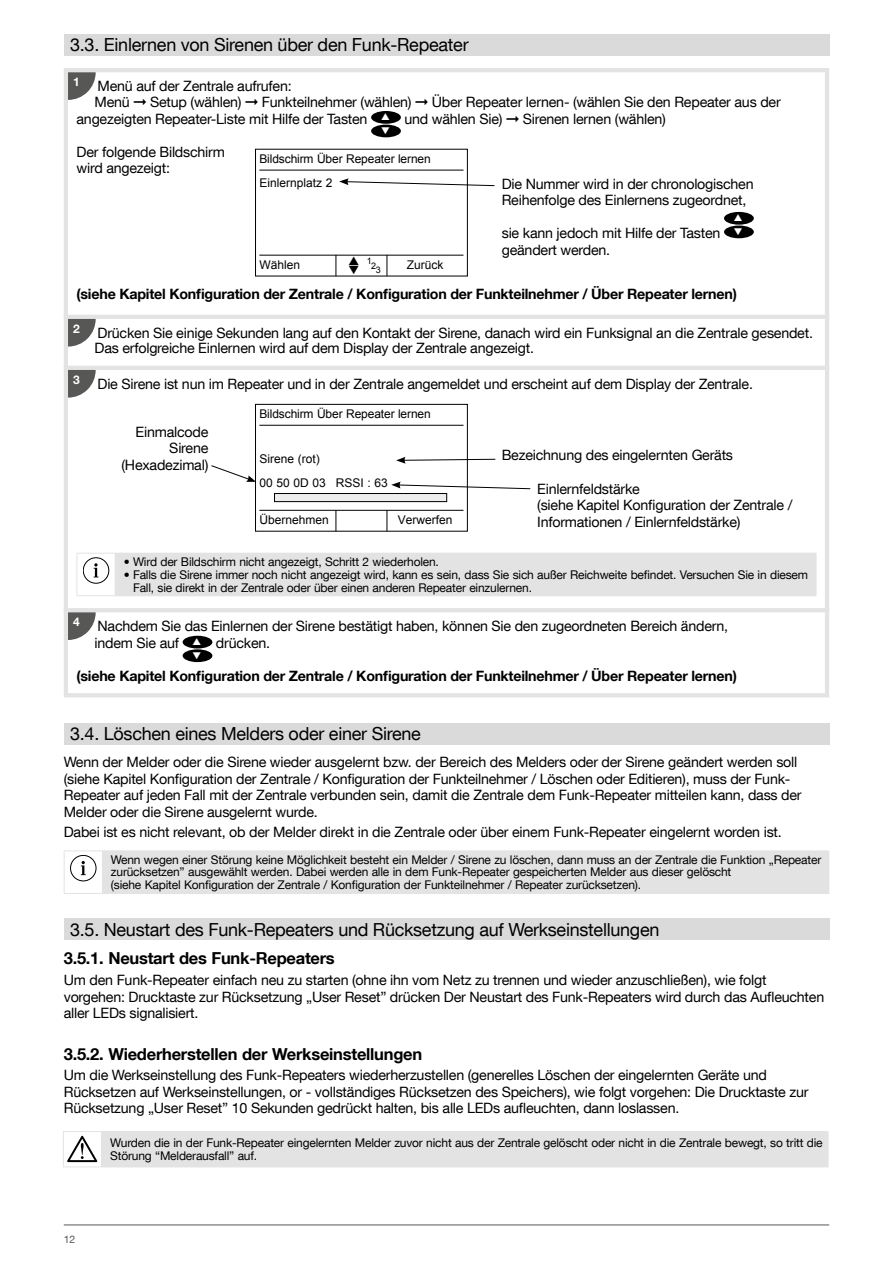
<style>
.page{position:relative;width:893px;height:1263px;background:#fff}
.page>*{position:absolute;margin:0;border:0;box-sizing:border-box;transform-origin:0 0}
.t1{font:18px "Helvetica Neue LT Com";letter-spacing:-.015em;color:#000}
.t2{font:700 16.5px "Helvetica Neue LT Com";letter-spacing:-.015em;color:#000}
.t3{font:14.25px/16.5px "Helvetica Neue LT Com";letter-spacing:-.015em;color:#000}
.t4{font:700 14.25px "Helvetica Neue LT Com";letter-spacing:-.015em;color:#000}
.t5{font:12px/12.8px "Helvetica Neue LT Com";letter-spacing:-.015em;color:#000}
.t6{font:12px/23.7px "Arial";color:#000}
.t7{font:700 12px "Helvetica Neue LTW1 G";color:#fff}
.t8{font:10.5px "Helvetica Neue LT Com";color:#575756}
.t9{font:9px "Arial";color:#000}
</style>
<div class="page">
<hr style="left:64px;top:1225px;width:765px;height:1px;background:#575756">
<div style="left:64px;top:34px;width:765px;height:21px;background:#dadada"></div>
<div style="left:64px;top:723px;width:765px;height:21px;background:#dadada"></div>
<div style="left:64px;top:68px;width:765px;height:629px;border:4px solid #e3e3e3"></div>
<div style="left:371px;top:111px;width:30px;height:13px;background:#000;border-radius:50%"></div>
<div style="left:371px;top:125px;width:30px;height:12px;background:#000;border-radius:50%"></div>
<div style="left:255px;top:149px;width:213px;height:127px;border:1px solid #000"></div>
<hr style="left:259px;top:170px;width:204px;height:1px;background:#000">
<hr style="left:259px;top:255px;width:204px;height:1px;background:#000">
<svg style="left:336px;top:255px;width:1px;height:21px"></svg>
<svg style="left:387px;top:255px;width:1px;height:21px"></svg>
<div style="left:724px;top:212px;width:30px;height:13px;background:#000;border-radius:50%"></div>
<div style="left:724px;top:226px;width:30px;height:12px;background:#000;border-radius:50%"></div>
<svg style="left:339px;top:178px;width:156px;height:8px"></svg>
<hr style="left:64px;top:315px;width:765px;height:4px;background:#e3e3e3">
<hr style="left:64px;top:366px;width:765px;height:4px;background:#e3e3e3">
<hr style="left:64px;top:608px;width:765px;height:4px;background:#e3e3e3">
<div style="left:183px;top:636px;width:29px;height:12px;background:#000;border-radius:50%"></div>
<div style="left:183px;top:649px;width:29px;height:13px;background:#000;border-radius:50%"></div>
<svg style="left:396px;top:457px;width:100px;height:7px"></svg>
<svg style="left:391px;top:482px;width:140px;height:7px"></svg>
<svg style="left:211px;top:465px;width:44px;height:17px"></svg>
<div style="left:115px;top:553px;width:701px;height:43px;background:#e3e3e3"></div>
<hr style="left:77px;top:553px;width:38px;height:1px;background:#e3e3e3">
<hr style="left:77px;top:554px;width:1px;height:41px;background:#e3e3e3">
<hr style="left:816px;top:554px;width:1px;height:41px;background:#e3e3e3">
<hr style="left:77px;top:595px;width:38px;height:1px;background:#e3e3e3">
<div style="left:83px;top:557px;width:26px;height:26px;border:1px solid #000;border-radius:50%"></div>
<svg style="left:94px;top:563px;width:4px;height:14px"></svg>
<div style="left:102px;top:851px;width:727px;height:42px;background:#e3e3e3"></div>
<hr style="left:64px;top:850px;width:38px;height:1px;background:#e3e3e3">
<hr style="left:64px;top:851px;width:1px;height:42px;background:#e3e3e3">
<hr style="left:102px;top:850px;width:727px;height:1px;background:#e3e3e3">
<hr style="left:64px;top:893px;width:38px;height:1px;background:#e3e3e3">
<hr style="left:102px;top:893px;width:727px;height:1px;background:#e3e3e3">
<div style="left:70px;top:855px;width:26px;height:26px;border:1px solid #000;border-radius:50%"></div>
<svg style="left:81px;top:861px;width:5px;height:14px"></svg>
<svg style="left:68px;top:72px;width:28px;height:28px"></svg>
<svg style="left:68px;top:319px;width:28px;height:28px"></svg>
<svg style="left:68px;top:370px;width:28px;height:28px"></svg>
<svg style="left:68px;top:612px;width:28px;height:28px"></svg>
<div style="left:255px;top:404px;width:213px;height:127px;border:1px solid #000"></div>
<hr style="left:259px;top:425px;width:204px;height:1px;background:#000">
<hr style="left:259px;top:510px;width:204px;height:1px;background:#000">
<div style="left:274px;top:493px;width:173px;height:9px;background:#ededed;border:1px solid #000"></div>
<svg style="left:336px;top:510px;width:1px;height:21px"></svg>
<svg style="left:387px;top:510px;width:1px;height:21px"></svg>
<div style="left:64px;top:918px;width:765px;height:22px;background:#dadada"></div>
<div style="left:102px;top:1131px;width:726px;height:36px;background:#e3e3e3"></div>
<hr style="left:63px;top:1131px;width:39px;height:1px;background:#e3e3e3">
<hr style="left:63px;top:1132px;width:1px;height:34px;background:#e3e3e3">
<hr style="left:101px;top:1132px;width:1px;height:34px;background:#e3e3e3">
<hr style="left:828px;top:1132px;width:1px;height:34px;background:#e3e3e3">
<hr style="left:63px;top:1166px;width:39px;height:1px;background:#e3e3e3">
<svg style="left:67px;top:1136px;width:30px;height:26px"></svg>
<svg style="left:734px;top:224px;width:8px;height:2px"></svg>
<p class="t1" style="left:70px;top:34px;width:400px">3.3. Einlernen von Sirenen über den Funk-Repeater</p>
<p class="t7" style="left:73px;top:74px;width:8px">1</p>
<p class="t3" style="left:98px;top:77px;width:196px">Menü auf der Zentrale aufrufen:</p>
<p class="t3" style="left:95px;top:94px;width:688px">Menü ➞ Setup (wählen) ➞ Funkteilnehmer (wählen) ➞ Über Repeater lernen- (wählen Sie den Repeater aus der</p>
<p class="t3" style="left:77px;top:110px;width:315px">angezeigten Repeater-Liste mit Hilfe der Tasten <sup>▲</sup></p>
<p class="t3" style="left:404px;top:110px;width:263px">und wählen Sie) ➞ Sirenen lernen (wählen)</p>
<p class="t3" style="left:77px;top:143px;width:150px">Der folgende Bildschirm wird angezeigt:</p>
<p class="t6" style="left:259px;top:147px;width:173px">Bildschirm Über Repeater lernen<br>Einlernplatz 2</p>
<p class="t3" style="left:502px;top:175px;width:253px">Die Nummer wird in der chronologischen<br>Reihenfolge des Einlernens zugeordnet,</p>
<p class="t3" style="left:502px;top:225px;width:220px">sie kann jedoch mit Hilfe der Tasten</p>
<p class="t3" style="left:502px;top:241px;width:110px">geändert werden.</p>
<p class="t4" style="left:77px;top:285px;width:662px">(siehe Kapitel Konfiguration der Zentrale / Konfiguration der Funkteilnehmer / Über Repeater lernen)</p>
<p class="t3" style="left:95px;top:324px;width:720px;line-height:15.8px">Drücken Sie einige Sekunden lang auf den Kontakt der Sirene, danach wird ein Funksignal an die Zentrale gesendet.<br>Das erfolgreiche Einlernen wird auf dem Display der Zentrale angezeigt.</p>
<p class="t3" style="left:98px;top:375px;width:657px">Die Sirene ist nun im Repeater und in der Zentrale angemeldet und erscheint auf dem Display der Zentrale.</p>
<p class="t9" style="left:367px;top:255px;width:7px">1</p>
<p class="t6" style="left:259px;top:253px;width:42px">Wählen</p>
<p class="t6" style="left:407px;top:253px;width:38px">Zurück</p>
<p class="t9" style="left:371px;top:260px;width:7px">2</p>
<p class="t9" style="left:376px;top:264px;width:7px">3</p>
<p class="t7" style="left:73px;top:321px;width:8px">2</p>
<p class="t7" style="left:73px;top:372px;width:8px">3</p>
<p class="t3" style="left:121px;top:423px;width:88px;text-align:right">Einmalcode<br>Sirene (Hexadezimal)</p>
<p class="t6" style="left:259px;top:402px;width:173px">Bildschirm Über Repeater lernen</p>
<p class="t6" style="left:259px;top:447px;width:62px">Sirene (rot)</p>
<p class="t3" style="left:502px;top:446px;width:233px">Bezeichnung des eingelernten Geräts</p>
<p class="t6" style="left:336px;top:471px;width:54px">RSSI : 63</p>
<p class="t6" style="left:259px;top:471px;width:68px">00 50 0D 03</p>
<p class="t6" style="left:259px;top:508px;width:71px">Übernehmen</p>
<p class="t6" style="left:398px;top:508px;width:56px">Verwerfen</p>
<p class="t3" style="left:537px;top:480px;width:257px">Einlernfeldstärke<br>(siehe Kapitel Konfiguration der Zentrale /<br>Informationen / Einlernfeldstärke)</p>
<p class="t5" style="left:124px;top:555px;width:317px">• Wird der Bildschirm nicht angezeigt, Schritt 2 wiederholen.</p>
<p class="t5" style="left:133px;top:568px;width:677px;text-indent:-9px">• Falls die Sirene immer noch nicht angezeigt wird, kann es sein, dass Sie sich außer Reichweite befindet. Versuchen Sie in diesem<br>Fall, sie direkt in der Zentrale oder über einen anderen Repeater einzulernen.</p>
<p class="t7" style="left:73px;top:614px;width:8px">4</p>
<p class="t3" style="left:95px;top:617px;width:635px">Nachdem Sie das Einlernen der Sirene bestätigt haben, können Sie den zugeordneten Bereich ändern, indem Sie auf <sup>▲</sup></p>
<p class="t3" style="left:216px;top:634px;width:56px">drücken.</p>
<p class="t4" style="left:77px;top:666px;width:662px">(siehe Kapitel Konfiguration der Zentrale / Konfiguration der Funkteilnehmer / Über Repeater lernen)</p>
<p class="t1" style="left:70px;top:722px;width:352px">3.4. Löschen eines Melders oder einer Sirene</p>
<p class="t3" style="left:64px;top:753px;width:739px">Wenn der Melder oder die Sirene wieder ausgelernt bzw. der Bereich des Melders oder der Sirene geändert werden soll (siehe Kapitel Konfiguration der Zentrale / Konfiguration der Funkteilnehmer / Löschen oder Editieren), muss der Funk-Repeater auf jeden Fall mit der Zentrale verbunden sein, damit die Zentrale dem Funk-Repeater mitteilen kann, dass der Melder oder die Sirene ausgelernt wurde.</p>
<p class="t3" style="left:64px;top:824px;width:719px">Dabei ist es nicht relevant, ob der Melder direkt in die Zentrale oder über einem Funk-Repeater eingelernt worden ist.</p>
<p class="t5" style="left:111px;top:853px;width:712px">Wenn wegen einer Störung keine Möglichkeit besteht ein Melder / Sirene zu löschen, dann muss an der Zentrale die Funktion „Repeater zurücksetzen” ausgewählt werden. Dabei werden alle in dem Funk-Repeater gespeicherten Melder aus dieser gelöscht<br>(siehe Kapitel Konfiguration der Zentrale / Konfiguration der Funkteilnehmer / Repeater zurücksetzen).</p>
<p class="t1" style="left:70px;top:918px;width:591px">3.5. Neustart des Funk-Repeaters und Rücksetzung auf Werkseinstellungen</p>
<p class="t2" style="left:64px;top:948px;width:273px">3.5.1. Neustart des Funk-Repeaters</p>
<p class="t3" style="left:64px;top:971px;width:762px">Um den Funk-Repeater einfach neu zu starten (ohne ihn vom Netz zu trennen und wieder anzuschließen), wie folgt vorgehen: Drucktaste zur Rücksetzung „User Reset” drücken Der Neustart des Funk-Repeaters wird durch das Aufleuchten aller LEDs signalisiert.</p>
<p class="t2" style="left:64px;top:1043px;width:360px">3.5.2. Wiederherstellen der Werkseinstellungen</p>
<p class="t3" style="left:64px;top:1067px;width:746px">Um die Werkseinstellung des Funk-Repeaters wiederherzustellen (generelles Löschen der eingelernten Geräte und<br>Rücksetzen auf Werkseinstellungen, or - vollständiges Rücksetzen des Speichers), wie folgt vorgehen: Die Drucktaste zur<br>Rücksetzung „User Reset” 10 Sekunden gedrückt halten, bis alle LEDs aufleuchten, dann loslassen.</p>
<p class="t8" style="left:64px;top:1232px;width:13px">12</p>
<p class="t5" style="left:110px;top:1136px;width:714px">Wurden die in der Funk-Repeater eingelernten Melder zuvor nicht aus der Zentrale gelöscht oder nicht in die Zentrale bewegt, so tritt die<br>Störung “Melderausfall” auf.</p>
</div>
